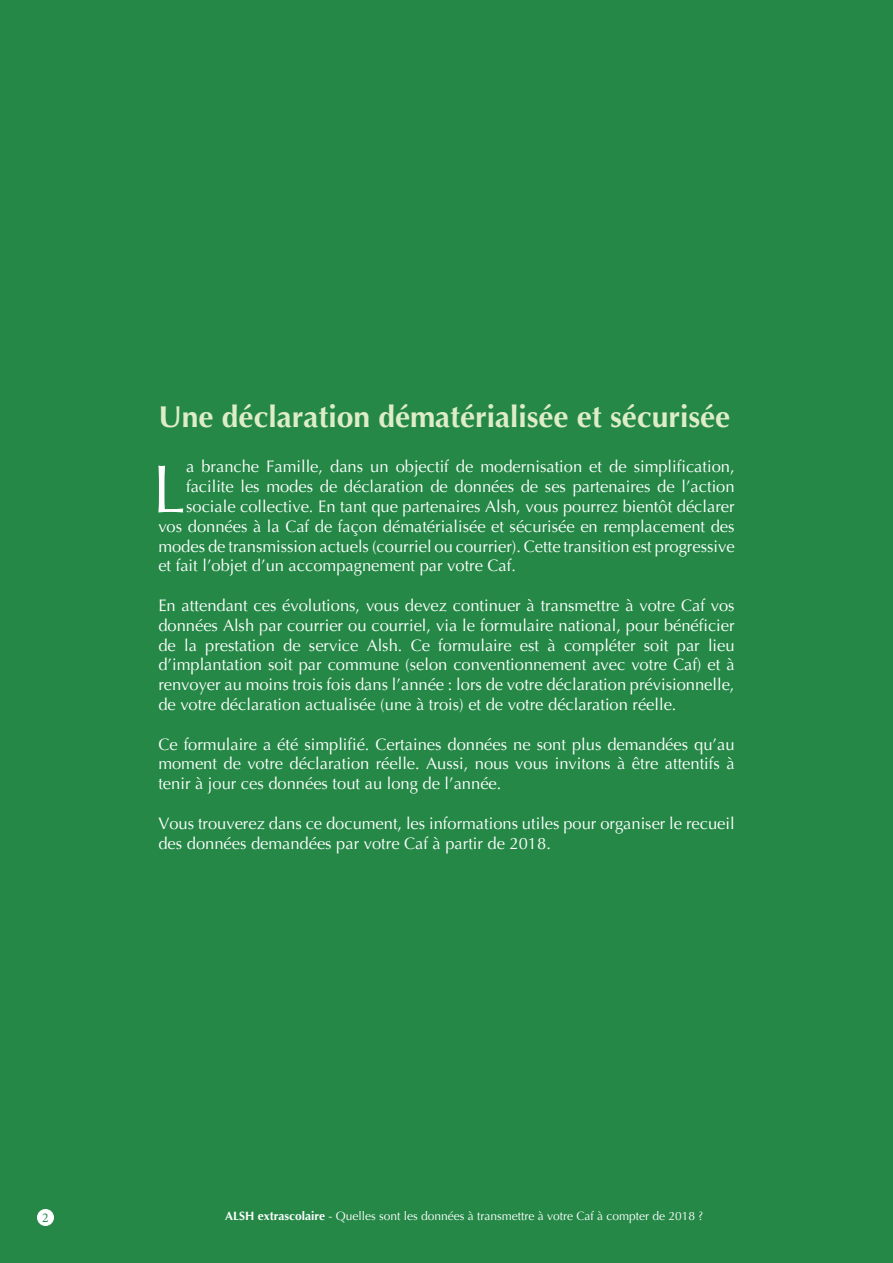
<style>
.page{position:relative;width:893px;height:1263px;background:#258847}
.page>*{position:absolute;margin:0;border:0;box-sizing:border-box;transform-origin:0 0}
.t1{font:67.65px "Optima";color:#fff}
.t2{font:700 30px "Optima";color:#deedc5}
.t3{font:16.5px/19.8px "Optima";color:#fff;text-align:justify}
.t4{font:13.5px "Minion Pro";color:#258847}
.t5{font:12px "Optima";color:#fff}
.s1{font-weight:700}
</style>
<div class="page">
<div style="left:37px;top:1209px;width:17px;height:17px;background:#fff;border-radius:50%"></div>
<p class="t2" style="left:158px;top:400px;width:573px">Une déclaration dématérialisée et sécurisée</p>
<p class="t1" style="left:152px;top:450px;width:35px">L</p>
<p class="t3" style="left:186px;top:457px;width:550px">a branche Famille, dans un objectif de modernisation et de simplification,</p>
<p class="t3" style="left:186px;top:477px;width:550px">facilite les modes de déclaration de données de ses partenaires de l’action</p>
<p class="t3" style="left:186px;top:497px;width:550px">sociale collective. En tant que partenaires Alsh, vous pourrez bientôt déclarer</p>
<p class="t3" style="left:158px;top:516px;width:578px">vos données à la Caf de façon dématérialisée et sécurisée en remplacement des</p>
<p class="t3" style="left:158px;top:536px;width:578px">modes de transmission actuels (courriel ou courrier). Cette transition est progressive</p>
<p class="t3" style="left:158px;top:556px;width:359px">et fait l’objet d’un accompagnement par votre Caf.</p>
<p class="t3" style="left:158px;top:596px;width:578px">En attendant ces évolutions, vous devez continuer à transmettre à votre Caf vos données Alsh par courrier ou courriel, via le formulaire national, pour bénéficier de la prestation de service Alsh. Ce formulaire est à compléter soit par lieu d’implantation soit par commune (selon conventionnement avec votre Caf) et à renvoyer au moins trois fois dans l’année : lors de votre déclaration prévisionnelle, de votre déclaration actualisée (une à trois) et de votre déclaration réelle.</p>
<p class="t3" style="left:158px;top:734px;width:578px">Ce formulaire a été simplifié. Certaines données ne sont plus demandées qu’au moment de votre déclaration réelle. Aussi, nous vous invitons à être attentifs à tenir à jour ces données tout au long de l’année.</p>
<p class="t3" style="left:158px;top:813px;width:578px">Vous trouverez dans ce document, les informations utiles pour organiser le recueil des données demandées par votre Caf à partir de 2018.</p>
<p class="t4" style="left:42px;top:1209px;width:8px">2</p>
<p class="t5" style="left:225px;top:1209px;width:480px"><span class="s1">ALSH extrascolaire</span> - Quelles sont les données à transmettre à votre Caf à compter de 2018 ?</p>
</div>
